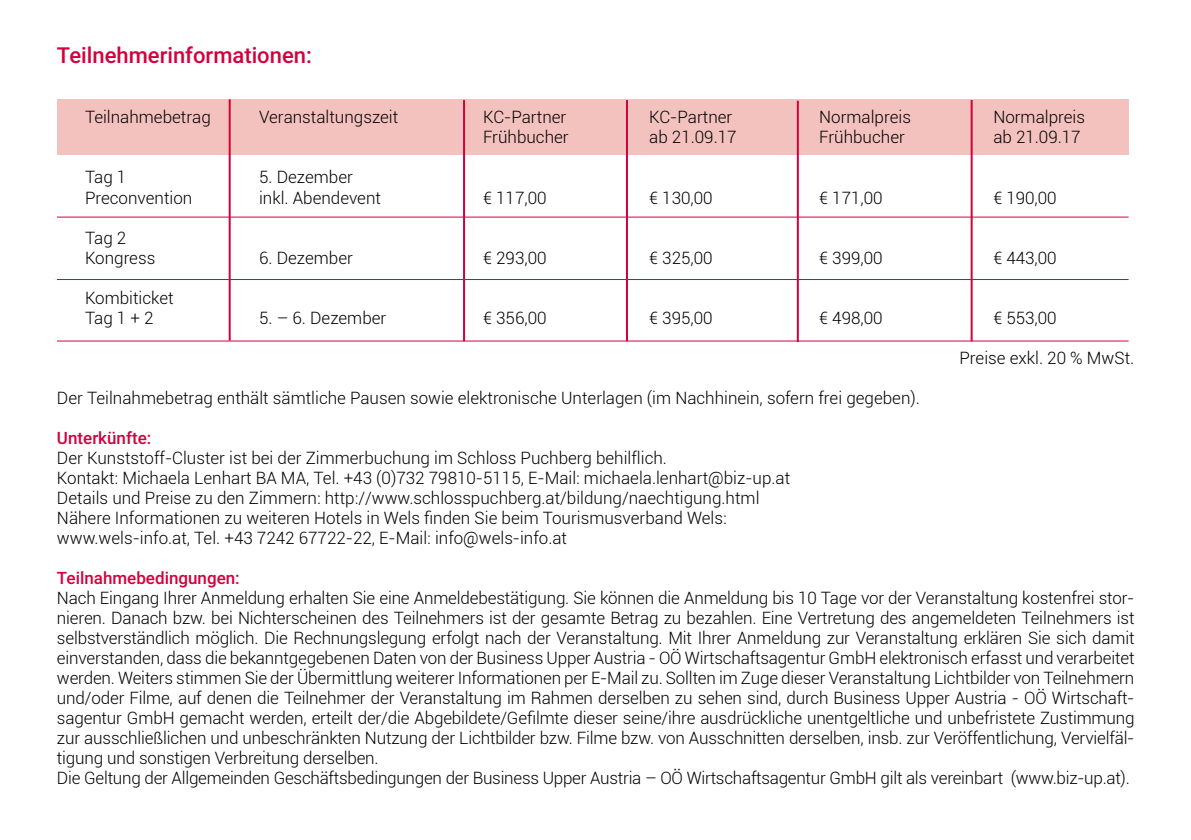
<style>
.page{position:relative;width:1191px;height:840px;background:#fff}
.page>*{position:absolute;margin:0;border:0;box-sizing:border-box;transform-origin:0 0}
.t1{font:500 22px "Roboto";color:#d3003e}
.t2{font:300 17px/20px "Roboto";color:#000;text-align:justify}
.t3{font:500 17px "Roboto";color:#d3003e}
</style>
<div class="page">
<div style="left:57px;top:99px;width:1071px;height:55px;background:#f3c2bf"></div>
<hr style="left:57px;top:216px;width:1071px;height:1px;background:#d3003e">
<hr style="left:57px;top:279px;width:1071px;height:1px;background:#d3003e">
<hr style="left:57px;top:340px;width:1071px;height:1px;background:#d3003e">
<hr style="left:229px;top:99px;width:2px;height:241px;background:#d3003e">
<hr style="left:463px;top:100px;width:2px;height:241px;background:#d3003e">
<hr style="left:626px;top:100px;width:2px;height:241px;background:#d3003e">
<hr style="left:797px;top:101px;width:2px;height:241px;background:#d3003e">
<hr style="left:970px;top:100px;width:2px;height:241px;background:#d3003e">
<p class="t1" style="left:57px;top:40px;width:256px">Teilnehmerinformationen:</p>
<p class="t2" style="left:85px;top:107px;width:127px">Teilnahmebetrag</p>
<p class="t2" style="left:259px;top:107px;width:141px">Veranstaltungszeit</p>
<p class="t2" style="left:483px;top:107px;width:85px">KC-Partner</p>
<p class="t2" style="left:649px;top:107px;width:85px">KC-Partner</p>
<p class="t2" style="left:819px;top:107px;width:93px">Normalpreis</p>
<p class="t2" style="left:993px;top:107px;width:93px">Normalpreis</p>
<p class="t2" style="left:483px;top:127px;width:87px">Frühbucher</p>
<p class="t2" style="left:649px;top:127px;width:89px">ab 21.09.17</p>
<p class="t2" style="left:819px;top:127px;width:87px">Frühbucher</p>
<p class="t2" style="left:993px;top:127px;width:89px">ab 21.09.17</p>
<p class="t2" style="left:85px;top:167px;width:43px">Tag 1</p>
<p class="t2" style="left:259px;top:167px;width:95px">5. Dezember</p>
<p class="t2" style="left:85px;top:187px;width:109px">Preconvention</p>
<p class="t2" style="left:259px;top:187px;width:123px">inkl. Abendevent</p>
<p class="t2" style="left:483px;top:187px;width:65px">€ 117,00</p>
<p class="t2" style="left:649px;top:187px;width:65px">€ 130,00</p>
<p class="t2" style="left:819px;top:187px;width:65px">€ 171,00</p>
<p class="t2" style="left:993px;top:187px;width:65px">€ 190,00</p>
<p class="t2" style="left:85px;top:227px;width:43px">Tag 2</p>
<p class="t2" style="left:85px;top:247px;width:72px">Kongress</p>
<p class="t2" style="left:259px;top:247px;width:95px">6. Dezember</p>
<p class="t2" style="left:483px;top:247px;width:65px">€ 293,00</p>
<p class="t2" style="left:649px;top:247px;width:65px">€ 325,00</p>
<p class="t2" style="left:819px;top:247px;width:65px">€ 399,00</p>
<p class="t2" style="left:993px;top:247px;width:65px">€ 443,00</p>
<p class="t2" style="left:85px;top:287px;width:90px">Kombiticket</p>
<p class="t2" style="left:85px;top:307px;width:70px">Tag 1 + 2</p>
<p class="t2" style="left:259px;top:307px;width:129px">5. – 6. Dezember</p>
<p class="t2" style="left:483px;top:307px;width:65px">€ 356,00</p>
<p class="t2" style="left:649px;top:307px;width:65px">€ 395,00</p>
<p class="t2" style="left:819px;top:307px;width:65px">€ 498,00</p>
<p class="t2" style="left:993px;top:307px;width:65px">€ 553,00</p>
<p class="t2" style="left:959px;top:347px;width:176px">Preise exkl. 20 % MwSt.</p>
<p class="t2" style="left:57px;top:387px;width:864px">Der Teilnahmebetrag enthält sämtliche Pausen sowie elektronische Unterlagen (im Nachhinein, sofern frei gegeben).</p>
<p class="t3" style="left:57px;top:425px;width:96px">Unterkünfte:</p>
<p class="t2" style="left:57px;top:447px;width:611px">Der Kunststoff-Cluster ist bei der Zimmerbuchung im Schloss Puchberg behilflich.</p>
<p class="t2" style="left:57px;top:467px;width:734px">Kontakt: Michaela Lenhart BA MA, Tel. +43 (0)732 79810-5115, E-Mail: michaela.lenhart@biz-up.at</p>
<p class="t2" style="left:57px;top:487px;width:704px">Details und Preise zu den Zimmern: http://www.schlosspuchberg.at/bildung/naechtigung.html</p>
<p class="t2" style="left:57px;top:507px;width:671px">Nähere Informationen zu weiteren Hotels in Wels finden Sie beim Tourismusverband Wels:</p>
<p class="t2" style="left:57px;top:527px;width:511px">www.wels-info.at, Tel. +43 7242 67722-22, E-Mail: info@wels-info.at</p>
<p class="t3" style="left:57px;top:565px;width:184px">Teilnahmebedingungen:</p>
<p class="t2" style="left:57px;top:587px;width:1079px">Nach Eingang Ihrer Anmeldung erhalten Sie eine Anmeldebestätigung. Sie können die Anmeldung bis 10 Tage vor der Veranstaltung kostenfrei stor&shy;nieren. Danach bzw. bei Nichterscheinen des Teilnehmers ist der gesamte Betrag zu bezahlen. Eine Vertretung des angemeldeten Teilnehmers ist selbstverständlich möglich. Die Rechnungslegung erfolgt nach der Veranstaltung. Mit Ihrer Anmeldung zur Veranstaltung erklären Sie sich damit einverstanden, dass die bekanntgegebenen Daten von der Business Upper Austria - OÖ Wirtschaftsagentur GmbH elektronisch erfasst und verarbeitet werden. Weiters stimmen Sie der Übermittlung weiterer Informationen per E-Mail zu. Sollten im Zuge dieser Veranstaltung Lichtbilder von Teilnehmern und/oder Filme, auf denen die Teilnehmer der Veranstaltung im Rahmen derselben zu sehen sind, durch Business Upper Austria - OÖ Wirtschaft&shy;sagentur GmbH gemacht werden, erteilt der/die Abgebildete/Gefilmte dieser seine/ihre ausdrückliche unentgeltliche und unbefristete Zustimmung zur ausschließlichen und unbeschränkten Nutzung der Lichtbilder bzw. Filme bzw. von Ausschnitten derselben, insb. zur Veröffentlichung, Vervielfäl&shy;tigung und sonstigen Verbreitung derselben.</p>
<p class="t2" style="left:57px;top:767px;width:1074px">Die Geltung der Allgemeinden Geschäftsbedingungen der Business Upper Austria – OÖ Wirtschaftsagentur GmbH gilt als vereinbart (www.biz-up.at).</p>
</div>
